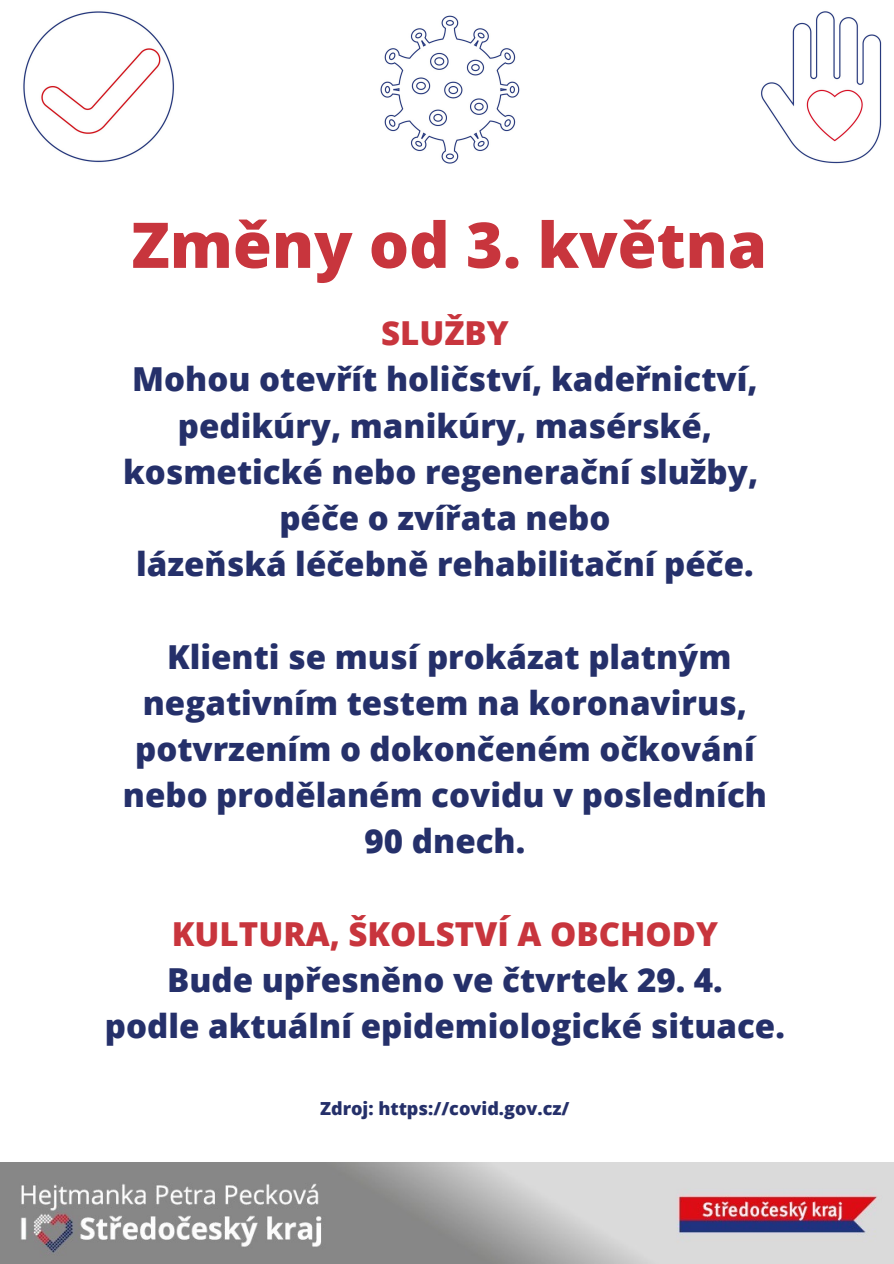
<style>
.page{position:relative;width:894px;height:1264px;background:#fff}
.page>*{position:absolute;margin:0;border:0;box-sizing:border-box;transform-origin:0 0}
.t1{font:800 63px "Open Sans";color:#c8353d}
.t2{font:800 33px/46.2px "Open Sans";color:#25306a;text-align:center}
.t3{font:800 33px "Open Sans";color:#c8353d}
.t4{font:800 18px "Open Sans";color:#25306a}
</style>
<div class="page">
<img style="left:23px;top:11px;width:151px;height:152px">
<img style="left:380px;top:15px;width:140px;height:149px">
<img style="left:761px;top:11px;width:121px;height:153px">
<img style="left:1px;top:1162px;width:892px;height:101px">
<p class="t1" style="left:131px;top:200px;width:637px">Změny od 3. května</p>
<p class="t3" style="left:381px;top:310px;width:129px">SLUŽBY</p>
<p class="t2" style="left:132px;top:355px;width:626px">Mohou otevřít holičství, kadeřnictví,</p>
<p class="t2" style="left:178px;top:401px;width:535px">pedikúry, manikúry, masérské,</p>
<p class="t2" style="left:123px;top:448px;width:636px">kosmetické nebo regenerační služby,</p>
<p class="t2" style="left:279px;top:494px;width:332px">péče o zvířata nebo</p>
<p class="t2" style="left:136px;top:540px;width:619px">lázeňská léčebně rehabilitační péče.</p>
<p class="t2" style="left:123px;top:632px;width:645px">Klienti se musí prokázat platným negativním testem na koronavirus, potvrzením o dokončeném očkování nebo prodělaném covidu v posledních</p>
<p class="t2" style="left:364px;top:817px;width:162px">90 dnech.</p>
<p class="t3" style="left:172px;top:910px;width:547px">KULTURA, ŠKOLSTVÍ A OBCHODY</p>
<p class="t2" style="left:167px;top:955px;width:557px">Bude upřesněno ve čtvrtek 29. 4.</p>
<p class="t2" style="left:105px;top:1002px;width:681px">podle aktuální epidemiologické situace.</p>
<p class="t4" style="left:320px;top:1095px;width:251px">Zdroj: https://covid.gov.cz/</p>
</div>
